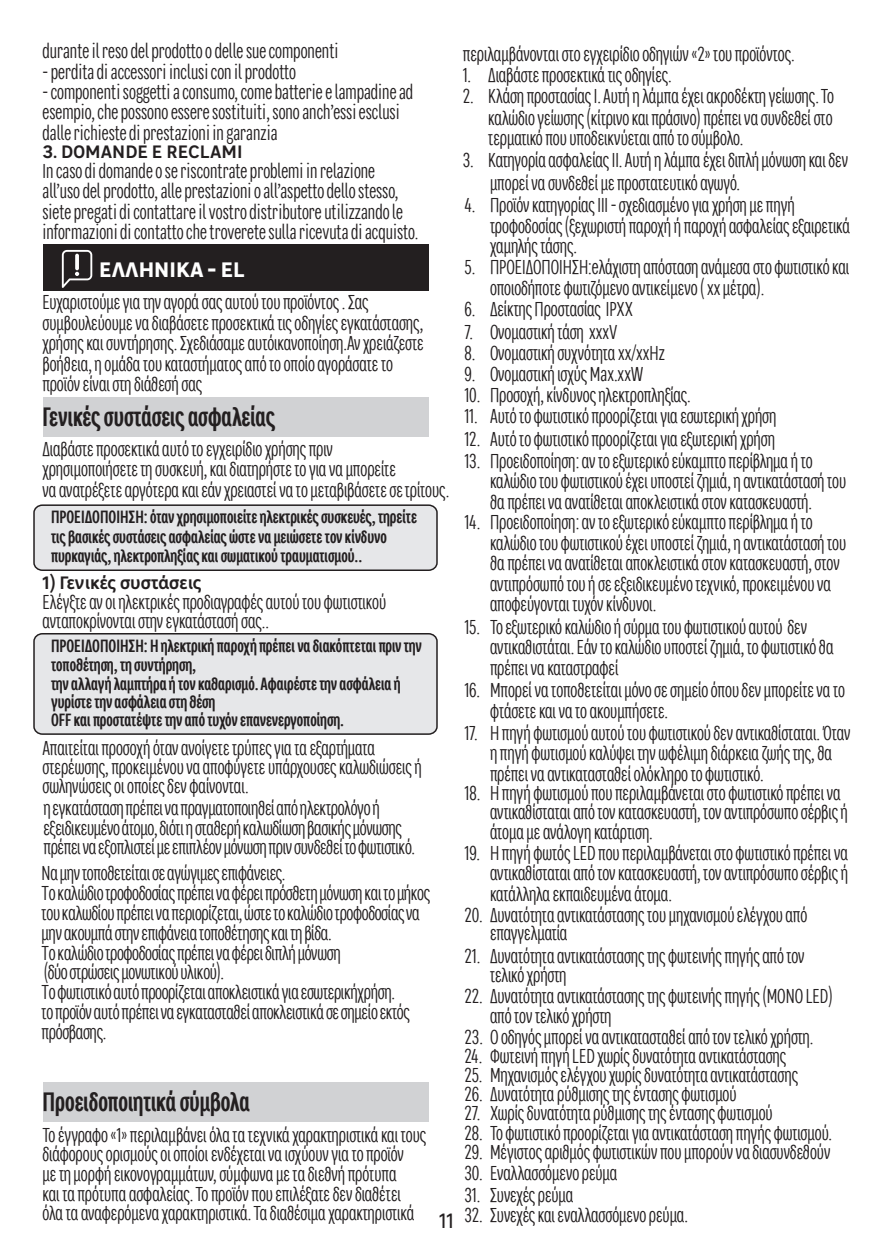
<style>
.page{position:relative;width:893px;height:1259px;background:#fff}
.page>*{position:absolute;margin:0;border:0;box-sizing:border-box;transform-origin:0 0}
.t1{font:700 27px "Leroy Merlin Sans Condensed";letter-spacing:-.005em;color:#231f20}
.t2{font:700 21px "Leroy Merlin Sans";color:#fff}
.t3{font:21px "Leroy Merlin Sans";color:#231f20;scale:.94 1}
.t4{font:20.4px/20.4px "Leroy Merlin Sans Condensed";letter-spacing:-.005em;color:#231f20}
.t5{font:700 18px/18.3px "Leroy Merlin Sans Condensed";letter-spacing:-.005em;color:#231f20}
.t6{font:600 18px "Leroy Merlin Sans";letter-spacing:-.01em;color:#231f20}
</style>
<div class="page">
<div style="left:43px;top:244px;width:385px;height:47px;background:#231f20"></div>
<div style="left:43px;top:397px;width:385px;height:40px;background:#d1d2d4"></div>
<div style="left:34px;top:505px;width:403px;height:65px;background:#e6e7e9;border-radius:8px"></div>
<div style="left:33px;top:504px;width:405px;height:67px;border:2px solid #231f20;border-radius:8px"></div>
<div style="left:34px;top:634px;width:403px;height:100px;background:#e6e7e9;border-radius:8px"></div>
<div style="left:33px;top:633px;width:405px;height:102px;border:2px solid #231f20;border-radius:8px"></div>
<div style="left:43px;top:1082px;width:385px;height:39px;background:#d1d2d4"></div>
<svg style="left:62px;top:250px;width:30px;height:38px"></svg>
<p class="t4" style="left:43px;top:40px;width:297px">durante ilresodel prodottoo delle suecomponenti -perditadiaccessori inclusi conilprodotto</p>
<p class="t4" style="left:43px;top:81px;width:372px">- componentisoggettia consumo, comebatterie elampadinead esempio, chepossonoessere sostituiti, sonoanch’essi esclusi dallerichiestediprestazioni ingaranzia</p>
<p class="t6" style="left:43px;top:137px;width:202px">3. DOMANDE E RECLAMI</p>
<p class="t4" style="left:43px;top:160px;width:377px">In caso didomandeose riscontrateproblemi inrelazione<br>all’uso delprodotto,alleprestazionioall’aspetto dello stesso, sietepregati dicontattare ilvostro distributoreutilizzandole informazionidicontattoche troveretesulla ricevutadiacquisto.</p>
<p class="t2" style="left:99px;top:252px;width:148px">ΕΛΛΗΝΙΚΑ - EL</p>
<p class="t4" style="left:43px;top:291px;width:383px">Ευχαριστούμεγιατηναγοράσαςαυτούτουπροϊόντος.Σας συμβουλεύουμενα διαβάσετεπροσεκτικά τιςοδηγίεςεγκατάστασης, χρήσης καισυντήρησης.Σχεδιάσαμεαυτόικανοποίηση.Ανχρειάζεστε βοήθεια, ηομάδατουκαταστήματοςαπότοοποίοαγοράσατετο προϊόνείναιστηδιάθεσή σας</p>
<h1 class="t1" style="left:43px;top:399px;width:234px">Γενικές συστάσεις ασφαλείας</h1>
<p class="t4" style="left:43px;top:438px;width:408px">Διαβάστεπροσεκτικάαυτότοεγχειρίδιοχρήσηςπριν χρησιμοποιήσετετησυσκευή, καιδιατηρήστετογιαναμπορείτε ναανατρέξετεαργότερακαιεάνχρειαστείνατομεταβιβάσετε σε τρίτους.</p>
<p class="t5" style="left:51px;top:506px;width:368px;line-height:19.5px">ΠΡΟΕΙΔΟΠΟΙΗΣΗ: όταν χρησιμοποιείτε ηλεκτρικές συσκευές, τηρείτε τις βασικές συστάσεις ασφαλείας ώστε να μειώσετε τον κίνδυνο πυρκαγιάς, ηλεκτροπληξίας και σωματικού τραυματισμού..</p>
<p class="t6" style="left:43px;top:568px;width:161px">1) Γενικές συστάσεις</p>
<p class="t4" style="left:43px;top:592px;width:345px;line-height:19.2px">Ελέγξτεαν οιηλεκτρικέςπροδιαγραφέςαυτούτου φωτιστικού ανταποκρίνονταιστηνεγκατάστασήσας..</p>
<p class="t5" style="left:51px;top:636px;width:372px">ΠΡΟΕΙΔΟΠΟΙΗΣΗ: Η ηλεκτρική παροχή πρέπει να διακόπτεται πριν την τοποθέτηση, τη συντήρηση,<br>την αλλαγή λαμπτήρα ή τον καθαρισμό. Αφαιρέστε την ασφάλεια ή γυρίστε την ασφάλεια στη θέση<br>OFF και προστατέψτε την από τυχόν επανενεργοποίηση.</p>
<p class="t4" style="left:43px;top:737px;width:381px;line-height:19.5px">Απαιτείταιπροσοχή ότανανοίγετετρύπεςγιατα εξαρτήματα στερέωσης,προκειμένουνα αποφύγετευπάρχουσεςκαλωδιώσειςή σωληνώσειςοιοποίες δεν φαίνονται.</p>
<p class="t4" style="left:43px;top:797px;width:373px">ηεγκατάσταση πρέπει να πραγματοποιηθεί από ηλεκτρολόγο ή εξειδικευμένο άτομο, διότιη σταθερή καλωδίωση βασικής μόνωσης πρέπει να εξοπλιστείμεεπιπλέον μόνωση πριν συνδεθεί το φωτιστικό.</p>
<p class="t4" style="left:42px;top:862px;width:390px">Να μην τοποθετείται σε αγώγιμες επιφάνειες.<br>Το καλώδιο τροφοδοσίας πρέπει να φέρει πρόσθετημόνωση και το μήκος του καλωδίου πρέπει να περιορίζεται, ώστε το καλώδιο τροφοδοσίας να μην ακουμπά στην επιφάνεια τοποθέτησης και τη βίδα.<br>Το καλώδιο τροφοδοσίας πρέπει να φέρει διπλήμόνωση<br>(δύο στρώσεις μονωτικού υλικού).<br>Το φωτιστικό αυτό προορίζεται αποκλειστικά για εσωτερικήχρήση.<br>το προϊόν αυτό πρέπει να εγκατασταθεί αποκλειστικά σε σημείο εκτός πρόσβασης.</p>
<h1 class="t1" style="left:43px;top:1083px;width:209px">Προειδοποιητικά σύμβολα</h1>
<p class="t4" style="left:43px;top:1124px;width:385px;line-height:19.5px">Τοέγγραφο «1»περιλαμβάνειόλατατεχνικάχαρακτηριστικά καιτους διάφορουςορισμούς οιοποίοιενδέχεταιναισχύουνγιατοπροϊόν μετημορφήεικονογραμμάτων,σύμφωναμεταδιεθνήπρότυπα καιταπρότυπαασφαλείας.Τοπροϊόνπουεπιλέξατε δενδιαθέτει όλατααναφερόμενα χαρακτηριστικά.Ταδιαθέσιμαχαρακτηριστικά</p>
<p class="t3" style="left:439px;top:1203px;width:17px">11</p>
<p class="t4" style="left:463px;top:43px;width:334px">περιλαμβάνονταιστοεγχειρίδιο οδηγιών «2»τουπροϊόντος.</p>
<p class="t4" style="left:463px;top:64px;width:210px">1. Διαβάστε προσεκτικά τις οδηγίες.</p>
<p class="t4" style="left:488px;top:85px;width:347px;text-align:justify;text-indent:-26px">2. Κλάση προστασίας Ι.Αυτή η λάμπα έχει ακροδέκτη γείωσης.Το καλώδιο γείωσης (κίτρινο και πράσινο) πρέπει να συνδεθεί στο τερματικό που υποδεικνύεται από το σύμβολο.</p>
<p class="t4" style="left:490px;top:148px;width:360px;line-height:23.1px;text-indent:-27px">3. Κατηγορία ασφαλείας ΙΙ.Αυτή η λάμπα έχει διπλή μόνωση και δεν μπορεί να συνδεθεί με προστατευτικό αγωγό.</p>
<p class="t4" style="left:490px;top:194px;width:362px;text-indent:-26px">4. Προϊόν κατηγορίας III - σχεδιασμένο για χρήση με πηγή τροφοδοσίας (ξεχωριστή παροχή ή παροχή ασφαλείας εξαιρετικά χαμηλής τάσης.</p>
<p class="t4" style="left:490px;top:256px;width:361px;text-indent:-26px">5. ΠΡΟΕΙΔΟΠΟΙΗΣΗ:eλάχιστη απόσταση ανάμεσα στο φωτιστικό και οποιοδήποτε φωτιζόμενο αντικείμενο ( xx μέτρα).</p>
<p class="t4" style="left:464px;top:298px;width:170px">6. Δείκτης Προστασίας IPXX</p>
<p class="t4" style="left:464px;top:321px;width:154px">7. Ονομαστική τάση xxxV</p>
<p class="t4" style="left:464px;top:342px;width:202px">8. Ονομαστική συχνότητα xx/xxHz</p>
<p class="t4" style="left:464px;top:363px;width:181px">9. Ονομαστική ισχύς Max.xxW</p>
<p class="t4" style="left:464px;top:384px;width:228px">10. Προσοχή, κίνδυνος ηλεκτροπληξίας.</p>
<p class="t4" style="left:464px;top:405px;width:314px">11. Αυτό το φωτιστικό προορίζεται για εσωτερική χρήση</p>
<p class="t4" style="left:464px;top:428px;width:312px">12. Αυτό το φωτιστικό προορίζεται για εξωτερική χρήση</p>
<p class="t4" style="left:490px;top:450px;width:358px;text-indent:-26px">13. Προειδοποίηση: αν το εξωτερικό εύκαμπτο περίβλημα ή το καλώδιο του φωτιστικού έχει υποστεί ζημιά, η αντικατάστασή του θα πρέπει να ανατίθεται αποκλειστικά στον κατασκευαστή.</p>
<p class="t4" style="left:490px;top:511px;width:358px;text-indent:-26px">14. Προειδοποίηση: αν το εξωτερικό εύκαμπτο περίβλημα ή το καλώδιο του φωτιστικού έχει υποστεί ζημιά, η αντικατάστασή του θα πρέπει να ανατίθεται αποκλειστικά στον κατασκευαστή, στον αντιπρόσωπό του ή σε εξειδικευμένο τεχνικό, προκειμένου να αποφεύγονται τυχόν κίνδυνοι.</p>
<p class="t4" style="left:490px;top:616px;width:345px;text-indent:-26px">15. Το εξωτερικό καλώδιο ή σύρμα του φωτιστικού αυτού δεν αντικαθιστάται. Εάν το καλώδιο υποστεί ζημιά, το φωτιστικό θα πρέπει να καταστραφεί</p>
<p class="t4" style="left:490px;top:679px;width:357px;text-indent:-26px">16. Μπορεί να τοποθετείται μόνο σε σημείο όπου δεν μπορείτε να το φτάσετε και να το ακουμπήσετε.</p>
<p class="t4" style="left:490px;top:722px;width:362px;text-indent:-26px">17. Η πηγή φωτισμού αυτού του φωτιστικού δεν αντικαθίσταται. Όταν η πηγή φωτισμού καλύψει την ωφέλιμη διάρκεια ζωής της, θα πρέπει να αντικατασταθεί ολόκληρο το φωτιστικό.</p>
<p class="t4" style="left:490px;top:782px;width:359px;line-height:19.5px;text-indent:-26px">18. Η πηγή φωτισμού που περιλαμβάνεται στο φωτιστικό πρέπει να αντικαθίσταται από τον κατασκευαστή, τον αντιπρόσωπο σέρβις ή άτομα με ανάλογη κατάρτιση.</p>
<p class="t4" style="left:490px;top:842px;width:360px;text-align:justify;text-indent:-26px">19. Η πηγή φωτός LED που περιλαμβάνεται στο φωτιστικό πρέπει να αντικαθίσταται από τον κατασκευαστή, τον αντιπρόσωπο σέρβις ή κατάλληλα εκπαιδευμένα άτομα.</p>
<p class="t4" style="left:490px;top:905px;width:319px;line-height:18.3px;text-indent:-26px">20. Δυνατότητα αντικατάστασης του μηχανισμού ελέγχου από επαγγελματία</p>
<p class="t4" style="left:490px;top:945px;width:316px;line-height:18.9px;text-indent:-25px">21. Δυνατότητα αντικατάστασης της φωτεινής πηγής από τον τελικό χρήστη</p>
<p class="t4" style="left:490px;top:985px;width:344px;line-height:19.5px;text-indent:-26px">22. Δυνατότητα αντικατάστασης της φωτεινής πηγής (ΜΟΝΟ LED) από τον τελικό χρήστη</p>
<p class="t4" style="left:464px;top:1026px;width:350px">23. Ο οδηγός μπορεί να αντικατασταθεί από τον τελικό χρήστη.</p>
<p class="t4" style="left:464px;top:1044px;width:323px">24. Φωτεινή πηγή LED χωρίς δυνατότητα αντικατάστασης</p>
<p class="t4" style="left:464px;top:1064px;width:335px">25. Μηχανισμός ελέγχου χωρίς δυνατότητα αντικατάστασης</p>
<p class="t4" style="left:464px;top:1083px;width:274px">26. Δυνατότητα ρύθμισης της έντασης φωτισμού</p>
<p class="t4" style="left:464px;top:1102px;width:310px">27. Χωρίς δυνατότητα ρύθμισης της έντασης φωτισμού</p>
<p class="t4" style="left:464px;top:1122px;width:369px">28. Το φωτιστικό προορίζεται για αντικατάσταση πηγής φωτισμού.</p>
<p class="t4" style="left:464px;top:1141px;width:367px">29. Μέγιστος αριθμός φωτιστικών που μπορούν να διασυνδεθούν</p>
<p class="t4" style="left:464px;top:1162px;width:155px">30. Εναλλασσόμενο ρεύμα</p>
<p class="t4" style="left:464px;top:1184px;width:111px">31. Συνεχές ρεύμα</p>
<p class="t4" style="left:464px;top:1204px;width:225px">32. Συνεχές και εναλλασσόμενο ρεύμα.</p>
</div>
